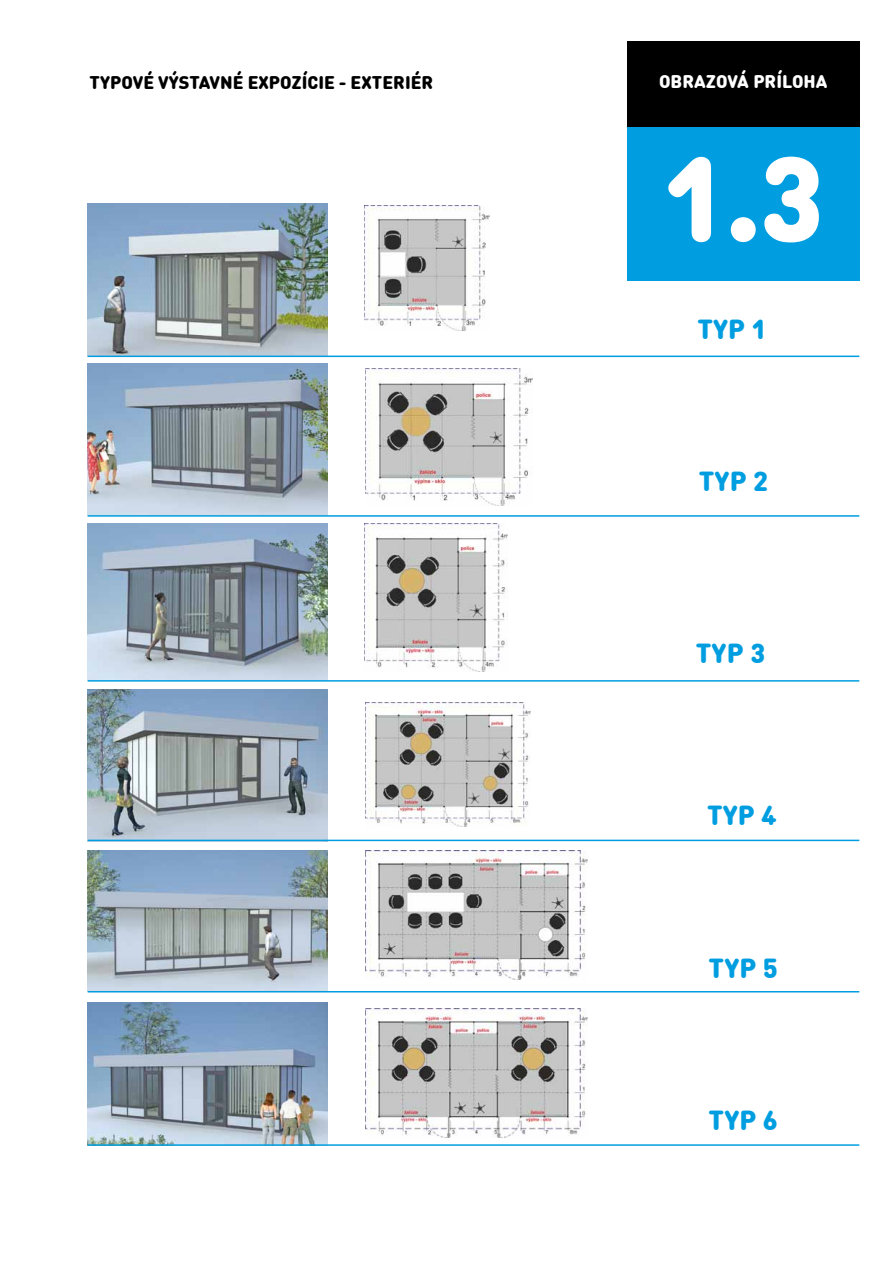
<style>
.page{position:relative;width:893px;height:1263px;background:#fff}
.page>*{position:absolute;margin:0;border:0;box-sizing:border-box;transform-origin:0 0}
.t1{font:900 118.5px "DIN Round Offc Pro";color:#fff}
.t2{font:900 27px "DIN Round Offc Pro";color:#009ee0}
.t3{font:900 18px "DIN Round Offc Pro";color:#000}
.t4{font:900 18px "DIN Round Offc Pro";color:#fff}
</style>
<div class="page">
<div style="left:627px;top:126px;width:232px;height:155px;background:#009ee0"></div>
<div style="left:627px;top:41px;width:232px;height:85px;background:#000"></div>
<img style="left:365px;top:205px;width:124px;height:126px">
<img style="left:88px;top:204px;width:240px;height:152px">
<img style="left:88px;top:364px;width:240px;height:151px">
<img style="left:88px;top:524px;width:240px;height:156px">
<img style="left:88px;top:689px;width:240px;height:151px">
<img style="left:88px;top:850px;width:240px;height:141px">
<img style="left:88px;top:1002px;width:240px;height:142px">
<img style="left:366px;top:369px;width:166px;height:137px">
<img style="left:365px;top:524px;width:142px;height:147px">
<img style="left:366px;top:702px;width:165px;height:124px">
<img style="left:366px;top:850px;width:221px;height:129px">
<img style="left:366px;top:1009px;width:221px;height:129px">
<hr style="left:88px;top:356px;width:771px;height:1px;background:#009ee0">
<hr style="left:88px;top:515px;width:771px;height:2px;background:#009ee0">
<hr style="left:88px;top:680px;width:771px;height:2px;background:#009ee0">
<hr style="left:88px;top:840px;width:771px;height:1px;background:#009ee0">
<hr style="left:88px;top:991px;width:771px;height:1px;background:#009ee0">
<hr style="left:88px;top:1144px;width:771px;height:2px;background:#009ee0">
<p class="t3" style="left:90px;top:70px;width:32px">Typové</p>
<p class="t3" style="left:158px;top:70px;width:277px">VÝSTAVNÉ EXPOZÍCIE - EXTERIÉR</p>
<p class="t4" style="left:659px;top:68px;width:170px">OBRAZOVÁ PRÍLOHA</p>
<h1 class="t1" style="left:663px;top:114px;width:162px">1.3</h1>
<h2 class="t2" style="left:697px;top:310px;width:71px">TYP 1</h2>
<h2 class="t2" style="left:699px;top:462px;width:71px">TYP 2</h2>
<h2 class="t2" style="left:696px;top:634px;width:71px">TYP 3</h2>
<h2 class="t2" style="left:707px;top:796px;width:71px">TYP 4</h2>
<h2 class="t2" style="left:709px;top:949px;width:71px">TYP 5</h2>
<h2 class="t2" style="left:709px;top:1101px;width:71px">TYP 6</h2>
</div>
